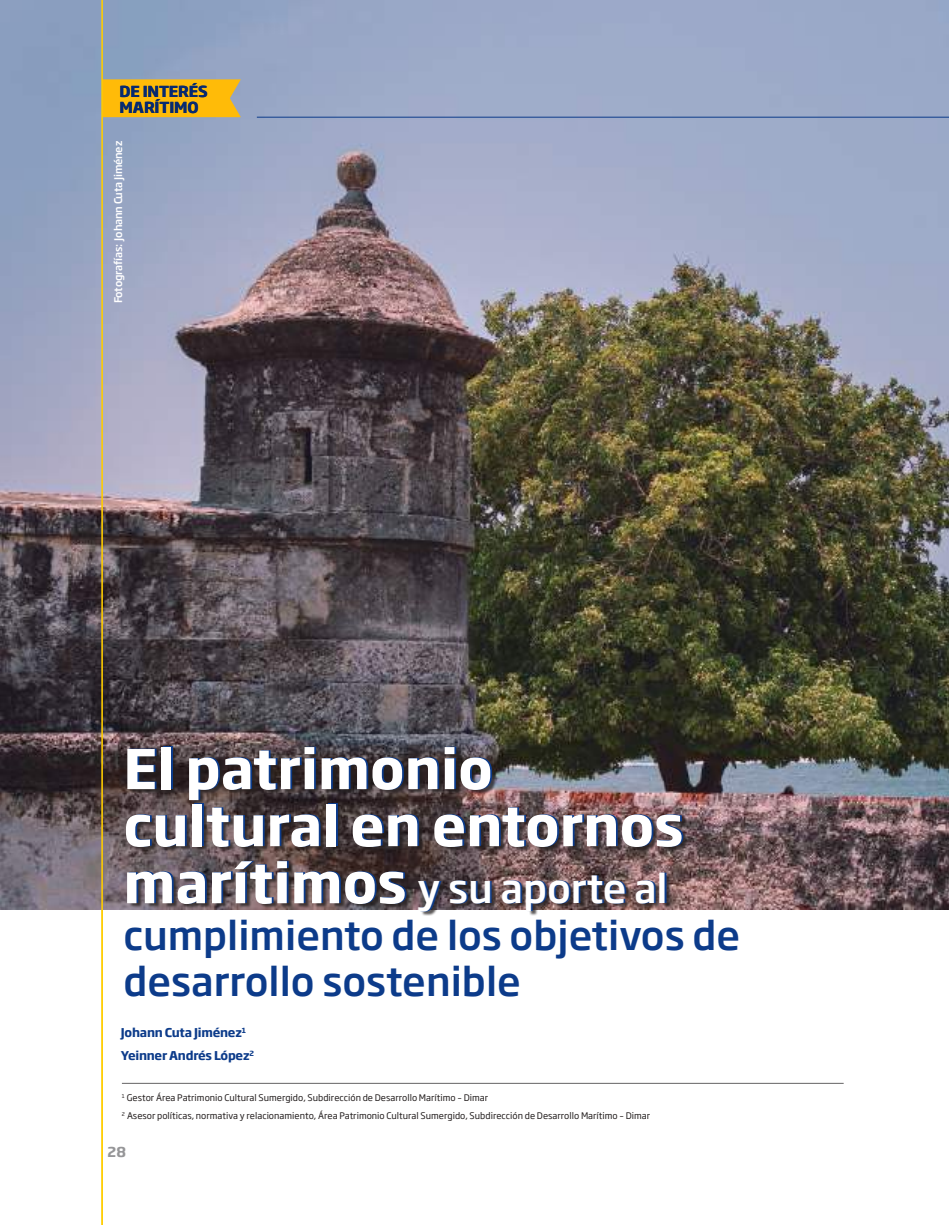
<style>
.page{position:relative;width:949px;height:1225px;background:#fff}
.page>*{position:absolute;margin:0;border:0;box-sizing:border-box;transform-origin:0 0}
.t1{font:700 54px/57px "Soho Gothic Pro";color:#fff}
.t2{font:500 39px/46.5px "Soho Gothic Pro";color:#0c3b8a}
.t3{font:700 15px/16.2px "Soho Gothic Pro";letter-spacing:-.01em;color:#072a70}
.t4{font:700 13.5px "Soho Gothic Pro";color:#969698}
.t5{font:700 12px/23.5px "Soho Gothic Pro";letter-spacing:-.02em;color:#0c3b8a}
.t6{font:500 10.5px "Soho Gothic Pro";letter-spacing:-.02em;color:#fff}
.t7{font:9px/17.7px "Soho Gothic Pro";color:#241f1f}
.s1{font-weight:700;font-size:54px;color:#fff}
.s2{color:#fff}
</style>
<div class="page">
<img style="left:0;top:0;width:948px;height:909px">
<svg style="left:103px;top:79px;width:138px;height:38px;background:#f9b911"></svg>
<hr style="left:257px;top:117px;width:691px;height:1px;background:#0c3b8a">
<hr style="left:101px;top:0;width:2px;height:1225px;background:#ffcd00">
<div style="left:129px;top:747px;width:559px;height:169px;background:#241f1f;opacity:.75"></div>
<hr style="left:122px;top:1083px;width:721px;height:1px;background:#656365">
<h3 class="t3" style="left:120px;top:82px;width:90px">DE INTERÉS<br>MARÍTIMO</h3>
<p class="t6" style="left:110px;top:303px;width:164px;rotate:-90deg">Fotografías: Johann Cuta Jiménez</p>
<h1 class="t1" style="left:123px;top:737px;width:561px">El patrimonio cultural en entornos</h1>
<h2 class="t2" style="left:123px;top:863px;width:618px"><span class="s1">marítimos</span> <span class="s2">y su aporte al </span>cumplimiento de los objetivos de desarrollo sostenible</h2>
<h3 class="t5" style="left:121px;top:1019px;width:134px">Johann Cuta Jiménez<sup>1<br></sup>Yeinner Andrés López<sup>2</sup></h3>
<p class="t7" style="left:122px;top:1088px;width:529px"><sup>1</sup> Gestor Área Patrimonio Cultural Sumergido, Subdirección de Desarrollo Marítimo – Dimar<br><sup>2</sup> Asesor políticas, normativa y relacionamiento, Área Patrimonio Cultural Sumergido, Subdirección de Desarrollo Marítimo – Dimar</p>
<h3 class="t4" style="left:107px;top:1141px;width:20px">28</h3>
</div>
